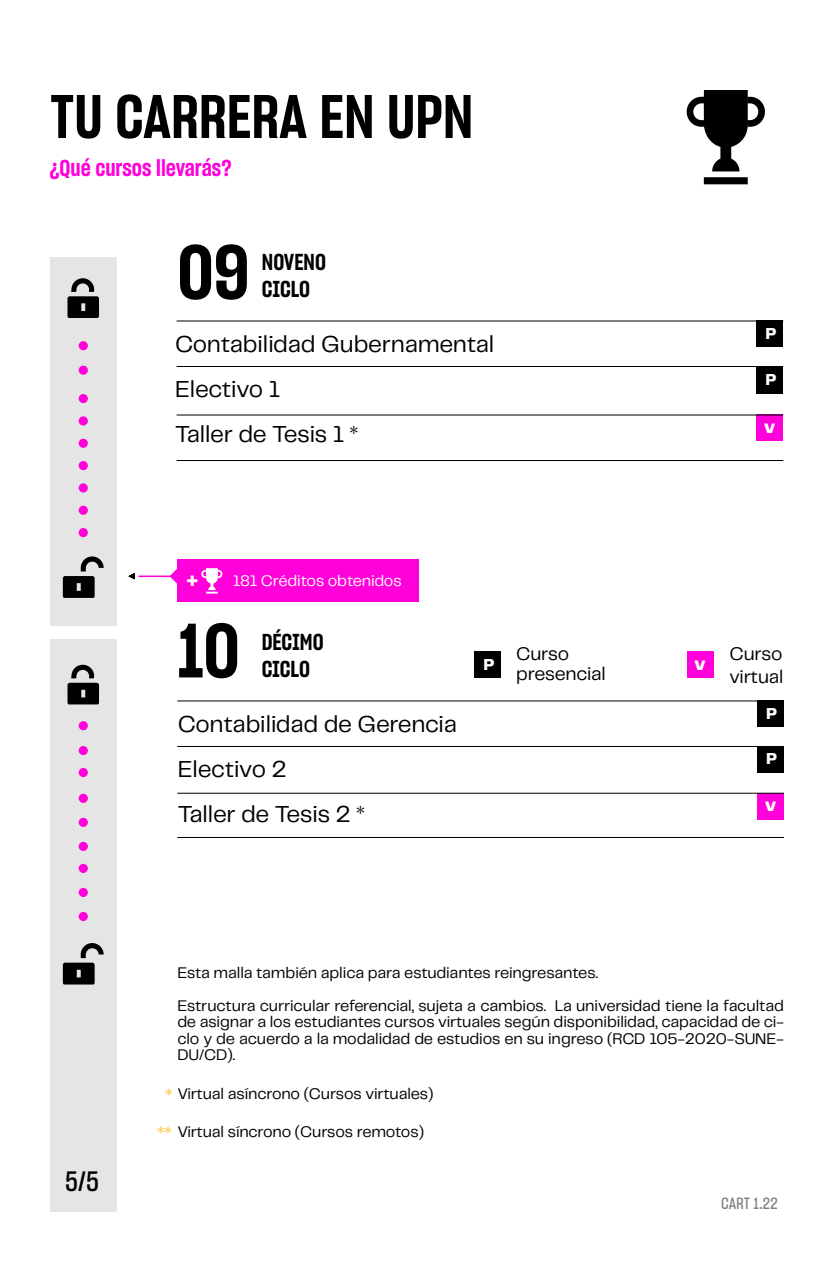
<style>
.page{position:relative;width:834px;height:1262px;background:#fff}
.page>*{position:absolute;margin:0;border:0;box-sizing:border-box;transform-origin:0 0}
.t1{font:75px "Sharp Grotesk Semi Bold 15";color:#000}
.t2{font:60px "Sharp Grotesk Semi Bold 15";color:#000}
.t3{font:27.5px "Sharp Grotesk Medium 15";color:#000}
.t4{font:24px/45px "Telegraf";letter-spacing:-.01em;color:#000}
.t5{font:800 24px "Telegraf";color:#fff}
.t6{font:22.5px/27px "Sharp Grotesk Semi Bold 15";letter-spacing:-.005em;color:#000}
.t7{font:22.5px "Sharp Grotesk Semi Bold 15";color:#ff00da}
.t8{font:20px/37.5px "Telegraf";color:#ffb819;text-align:center}
.t9{font:19px/20px "Telegraf";letter-spacing:-.01em;color:#000}
.t10{font:800 19px "Telegraf";color:#fff}
.t11{font:800 16.5px "Telegraf";color:#fff}
.t12{font:16px/16.5px "Telegraf";letter-spacing:-.01em;color:#000}
.t13{font:16px "Telegraf";letter-spacing:-.01em;color:#fff}
.t14{font:16px "Sharp Grotesk Medium 15";color:#000}
</style>
<div class="page">
<div style="left:50px;top:257px;width:67px;height:955px;background:#e5e5e5"></div>
<svg style="left:704px;top:177px;width:44px;height:7px"></svg>
<svg style="left:687px;top:90px;width:78px;height:81px"></svg>
<div style="left:79px;top:483px;width:9px;height:10px;background:#ff00da;border-radius:50%"></div>
<div style="left:79px;top:394px;width:9px;height:9px;background:#ff00da;border-radius:50%"></div>
<div style="left:79px;top:439px;width:9px;height:9px;background:#ff00da;border-radius:50%"></div>
<div style="left:79px;top:416px;width:9px;height:9px;background:#ff00da;border-radius:50%"></div>
<div style="left:79px;top:461px;width:9px;height:9px;background:#ff00da;border-radius:50%"></div>
<div style="left:79px;top:864px;width:9px;height:9px;background:#ff00da;border-radius:50%"></div>
<div style="left:79px;top:721px;width:9px;height:9px;background:#ff00da;border-radius:50%"></div>
<div style="left:79px;top:912px;width:9px;height:9px;background:#ff00da;border-radius:50%"></div>
<div style="left:79px;top:818px;width:9px;height:9px;background:#ff00da;border-radius:50%"></div>
<div style="left:79px;top:888px;width:9px;height:9px;background:#ff00da;border-radius:50%"></div>
<div style="left:79px;top:794px;width:9px;height:9px;background:#ff00da;border-radius:50%"></div>
<div style="left:79px;top:842px;width:9px;height:9px;background:#ff00da;border-radius:50%"></div>
<div style="left:48px;top:626px;width:70px;height:13px;background:#fff"></div>
<svg style="left:68px;top:278px;width:31px;height:40px"></svg>
<svg style="left:68px;top:665px;width:31px;height:39px"></svg>
<svg style="left:63px;top:556px;width:41px;height:42px"></svg>
<svg style="left:63px;top:943px;width:41px;height:42px"></svg>
<div style="left:474px;top:651px;width:27px;height:27px;background:#000"></div>
<div style="left:687px;top:651px;width:27px;height:27px;background:#ff00da"></div>
<div style="left:756px;top:320px;width:27px;height:27px;background:#000"></div>
<div style="left:756px;top:367px;width:27px;height:27px;background:#000"></div>
<div style="left:757px;top:700px;width:27px;height:27px;background:#000"></div>
<div style="left:757px;top:746px;width:27px;height:27px;background:#000"></div>
<div style="left:756px;top:415px;width:27px;height:26px;background:#ff00da"></div>
<div style="left:757px;top:793px;width:27px;height:27px;background:#ff00da"></div>
<hr style="left:177px;top:320px;width:606px;height:1px;background:#000">
<hr style="left:177px;top:460px;width:606px;height:1px;background:#000">
<hr style="left:177px;top:837px;width:607px;height:1px;background:#000">
<hr style="left:177px;top:366px;width:606px;height:1px;background:#000">
<hr style="left:177px;top:746px;width:607px;height:1px;background:#000">
<div style="left:79px;top:506px;width:9px;height:9px;background:#ff00da;border-radius:50%"></div>
<div style="left:79px;top:528px;width:9px;height:9px;background:#ff00da;border-radius:50%"></div>
<div style="left:178px;top:560px;width:241px;height:42px;background:#ff00da"></div>
<svg style="left:201px;top:568px;width:21px;height:26px"></svg>
<svg style="left:170px;top:568px;width:8px;height:16px"></svg>
<hr style="left:138px;top:576px;width:36px;height:1px;background:#ff00da">
<svg style="left:128px;top:573px;width:7px;height:6px"></svg>
<hr style="left:177px;top:793px;width:607px;height:1px;background:#000">
<hr style="left:177px;top:415px;width:606px;height:1px;background:#000">
<hr style="left:177px;top:700px;width:607px;height:1px;background:#000">
<div style="left:79px;top:366px;width:9px;height:9px;background:#ff00da;border-radius:50%"></div>
<div style="left:79px;top:341px;width:9px;height:9px;background:#ff00da;border-radius:50%"></div>
<div style="left:79px;top:746px;width:9px;height:9px;background:#ff00da;border-radius:50%"></div>
<div style="left:79px;top:768px;width:9px;height:9px;background:#ff00da;border-radius:50%"></div>
<h2 class="t2" style="left:50px;top:75px;width:425px">TU CARRERA EN UPN</h2>
<h3 class="t7" style="left:49px;top:152px;width:184px">¿Qué cursos llevarás?</h3>
<h1 class="t1" style="left:177px;top:220px;width:74px">09</h1>
<h3 class="t6" style="left:262px;top:248px;width:66px">NOVENO<br>CICLO</h3>
<h3 class="t4" style="left:175px;top:320px;width:321px">Contabilidad Gubernamental<br>Electivo 1<br>Taller de Tesis 1 *</h3>
<h3 class="t5" style="left:185px;top:563px;width:16px">+</h3>
<p class="t13" style="left:233px;top:570px;width:171px">181 Créditos obtenidos</p>
<p class="t11" style="left:765px;top:322px;width:12px">P</p>
<p class="t11" style="left:765px;top:368px;width:12px">P</p>
<p class="t10" style="left:764px;top:414px;width:13px">v</p>
<h1 class="t1" style="left:177px;top:598px;width:64px">10</h1>
<h3 class="t6" style="left:262px;top:628px;width:63px">DÉCIMO<br>CICLO</h3>
<h3 class="t4" style="left:178px;top:700px;width:281px">Contabilidad de Gerencia<br>Electivo 2<br>Taller de Tesis 2 *</h3>
<p class="t9" style="left:516px;top:643px;width:91px">Curso presencial</p>
<p class="t9" style="left:729px;top:642px;width:55px;line-height:22.8px">Curso virtual</p>
<p class="t11" style="left:483px;top:653px;width:12px">P</p>
<p class="t10" style="left:695px;top:650px;width:13px">v</p>
<p class="t11" style="left:766px;top:702px;width:12px">P</p>
<p class="t11" style="left:766px;top:747px;width:12px">P</p>
<p class="t10" style="left:765px;top:792px;width:13px">v</p>
<p class="t12" style="left:177px;top:956px;width:608px;line-height:33px">Esta malla también aplica para estudiantes reingresantes.<br>Estructura curricular referencial, sujeta a cambios. La universidad tiene la facultad</p>
<p class="t12" style="left:177px;top:1013px;width:608px;text-align:justify">de asignar a los estudiantes cursos virtuales según disponibilidad, capacidad de ci&shy;clo y de acuerdo a la modalidad de estudios en su ingreso (RCD 105-2020-SUNE-DU/CD).</p>
<h3 class="t3" style="left:65px;top:1162px;width:36px">5/5</h3>
<p class="t8" style="left:157px;top:1076px;width:17px">* **</p>
<p class="t12" style="left:177px;top:1085px;width:258px">Virtual asíncrono (Cursos virtuales)</p>
<p class="t12" style="left:177px;top:1123px;width:248px">Virtual síncrono (Cursos remotos)</p>
<p class="t14" style="left:721px;top:1192px;width:58px">CART 1.22</p>
</div>
